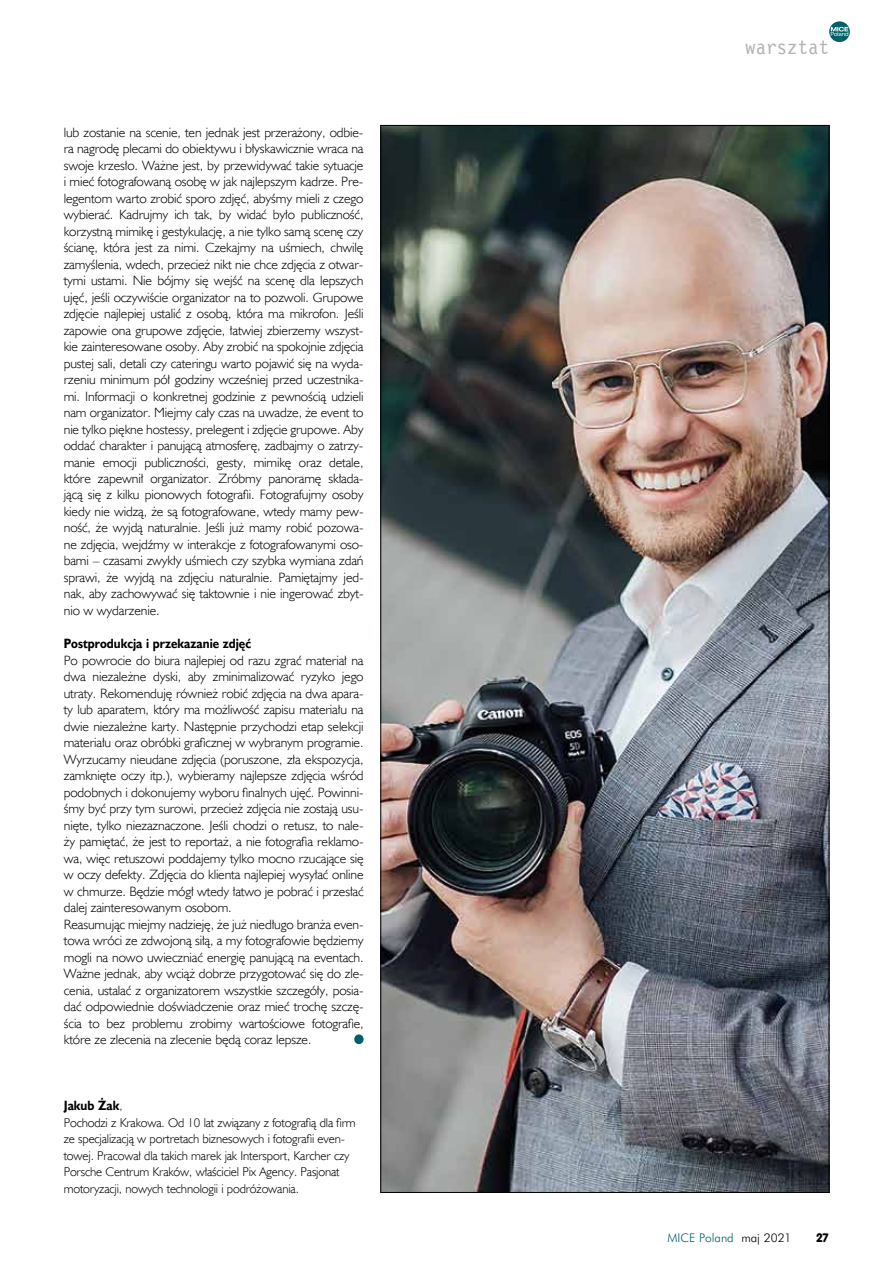
<style>
.page{position:relative;width:893px;height:1263px;background:#fff}
.page>*{position:absolute;margin:0;border:0;box-sizing:border-box;transform-origin:0 0}
.t1{font:21px "Lettr Goth 12 EU";color:#b1b3b4}
.t2{font:13.5px/16.5px "Humanst 521 Lt EU";letter-spacing:-.01em;color:#000;text-align:justify}
.t3{font:700 13.5px "Humanst 521 EU";color:#000;scale:.9 1}
.t4{font:12.75px/16.5px "Humanst 521 Lt EU";letter-spacing:-.01em;color:#000}
.t5{font:300 12px "Futura PL";color:#006168}
.t6{font:12px "VAG Rounded EU";color:#000}
.s1{font-family:"Humanst 521 Lt EU";font-weight:400;font-size:12.75px}
.s2{color:#000}
</style>
<div class="page">
<svg style="left:829px;top:21px;width:21px;height:21px"></svg>
<svg style="left:831px;top:27px;width:17px;height:9px"></svg>
<img style="left:383px;top:127px;width:444px;height:1064px">
<svg style="left:354px;top:1034px;width:10px;height:10px"></svg>
<p class="t2" style="left:64px;top:123px;width:301px">lub zostanie na scenie, ten jednak jest przerażony, odbie&shy;ra nagrodę plecami do obiektywu i błyskawicznie wraca na swoje krzesło. Ważne jest, by przewidywać takie sytuacje i mieć fotografowaną osobę w jak najlepszym kadrze. Pre&shy;legentom warto zrobić sporo zdjęć, abyśmy mieli z czego wybierać. Kadrujmy ich tak, by widać było publiczność, korzystną mimikę i gestykulację, a nie tylko samą scenę czy ścianę, która jest za nimi. Czekajmy na uśmiech, chwilę zamyślenia, wdech, przecież nikt nie chce zdjęcia z otwar&shy;tymi ustami. Nie bójmy się wejść na scenę dla lepszych ujęć, jeśli oczywiście organizator na to pozwoli. Grupowe zdjęcie najlepiej ustalić z osobą, która ma mikrofon. Jeśli zapowie ona grupowe zdjęcie, łatwiej zbierzemy wszyst&shy;kie zainteresowane osoby. Aby zrobić na spokojnie zdjęcia pustej sali, detali czy cateringu warto pojawić się na wyda&shy;rzeniu minimum pół godziny wcześniej przed uczestnika&shy;mi. Informacji o konkretnej godzinie z pewnością udzieli nam organizator. Miejmy cały czas na uwadze, że event to nie tylko piękne hostessy, prelegent i zdjęcie grupowe. Aby oddać charakter i panującą atmosferę, zadbajmy o zatrzy&shy;manie emocji publiczności, gesty, mimikę oraz detale, które zapewnił organizator. Zróbmy panoramę składa&shy;jącą się z kilku pionowych fotografii. Fotografujmy osoby kiedy nie widzą, że są fotografowane, wtedy mamy pew&shy;ność, że wyjdą naturalnie. Jeśli już mamy robić pozowa&shy;ne zdjęcia, wejdźmy w interakcje z fotografowanymi oso&shy;bami – czasami zwykły uśmiech czy szybka wymiana zdań sprawi, że wyjdą na zdjęciu naturalnie. Pamiętajmy jed&shy;nak, aby zachowywać się taktownie i nie ingerować zbyt&shy;nio w wydarzenie.</p>
<p class="t3" style="left:64px;top:635px;width:210px">Postprodukcja i przekazanie zdjęć</p>
<p class="t2" style="left:64px;top:651px;width:301px;text-align:left">Po powrocie do biura najlepiej od razu zgrać materiał na dwa niezależne dyski, aby zminimalizować ryzyko jego utraty. Rekomenduję również robić zdjęcia na dwa apara&shy;ty lub aparatem, który ma możliwość zapisu materiału na dwie niezależne karty. Następnie przychodzi etap selekcji materiału oraz obróbki graficznej w wybranym programie.<br>Wyrzucamy nieudane zdjęcia (poruszone, zła ekspozycja, zamknięte oczy itp.), wybieramy najlepsze zdjęcia wśród podobnych i dokonujemy wyboru finalnych ujęć. Powinni&shy;śmy być przy tym surowi, przecież zdjęcia nie zostają usu&shy;nięte, tylko niezaznaczone. Jeśli chodzi o retusz, to nale&shy;ży pamiętać, że jest to reportaż, a nie fotografia reklamo&shy;wa, więc retuszowi poddajemy tylko mocno rzucające się w oczy defekty. Zdjęcia do klienta najlepiej wysyłać online w chmurze. Będzie mógł wtedy łatwo je pobrać i przesłać dalej zainteresowanym osobom.<br>Reasumując miejmy nadzieję, że już niedługo branża even&shy;towa wróci ze zdwojoną siłą, a my fotografowie będziemy mogli na nowo uwieczniać energię panującą na eventach.<br>Ważne jednak, aby wciąż dobrze przygotować się do zle&shy;cenia, ustalać z organizatorem wszystkie szczegóły, posia&shy;dać odpowiednie doświadczenie oraz mieć trochę szczę&shy;ścia to bez problemu zrobimy wartościowe fotografie, które ze zlecenia na zlecenie będą coraz lepsze.</p>
<p class="t3" style="left:64px;top:1097px;width:67px">Jakub Żak<span class="s1">,</span></p>
<p class="t4" style="left:64px;top:1114px;width:294px">Pochodzi z Krakowa. Od 10 lat związany z fotografią dla firm ze specjalizacją w portretach biznesowych i fotografii even&shy;towej. Pracował dla takich marek jak Intersport, Karcher czy Porsche Centrum Kraków, właściciel Pix Agency. Pasjonat motoryzacji, nowych technologii i podróżowania.</p>
<h1 class="t1" style="left:745px;top:36px;width:85px">warsztat</h1>
<p class="t5" style="left:668px;top:1230px;width:125px">MICE Poland <span class="s2">maj 2021</span></p>
<p class="t6" style="left:816px;top:1230px;width:13px">27</p>
</div>
